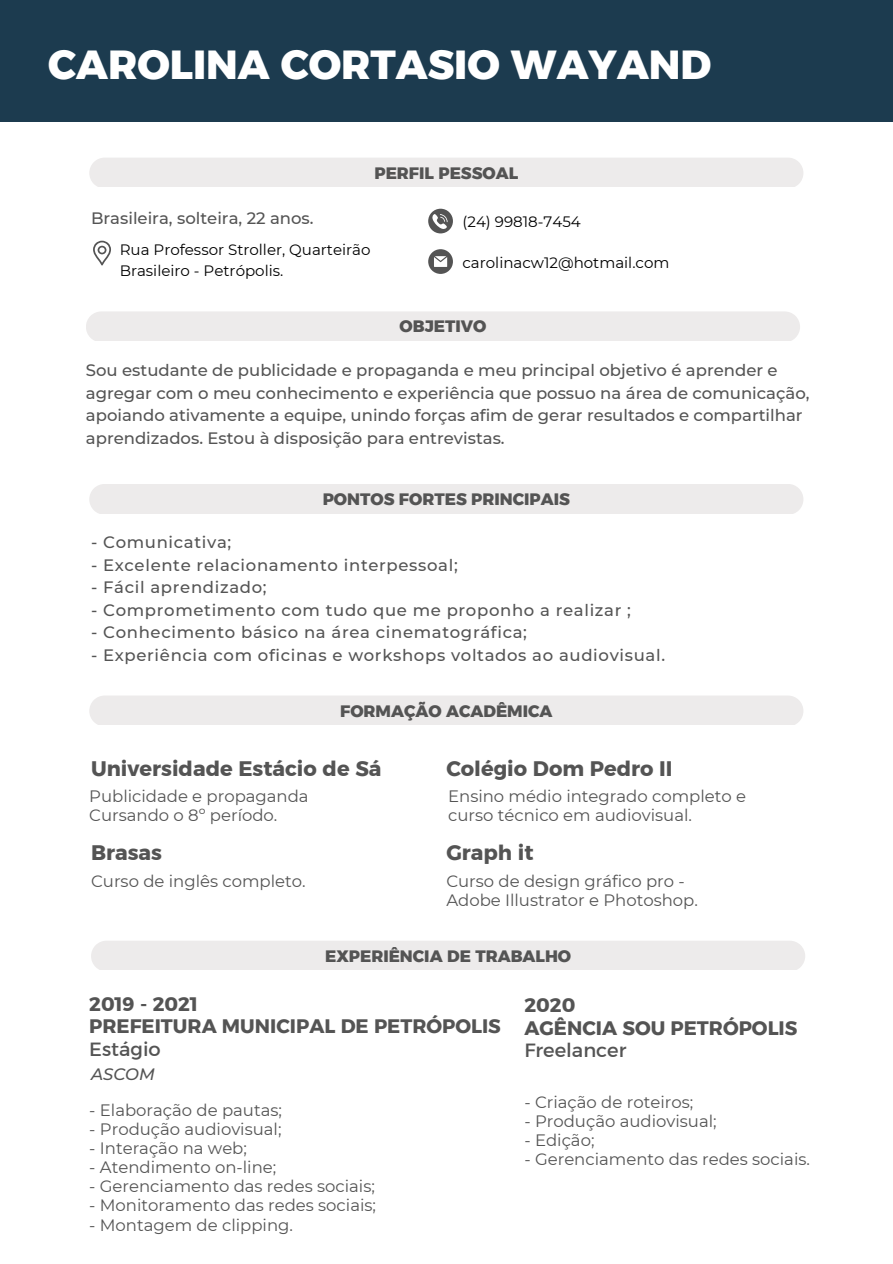
<style>
.page{position:relative;width:893px;height:1264px;background:#fff}
.page>*{position:absolute;margin:0;border:0;box-sizing:border-box;transform-origin:0 0}
.t1{font:700 40.5px "Kief Montaser Extra";color:#fff}
.t2{font:21px "Kief Montaser Bold";color:#545454}
.t3{font:19.5px/22.5px "Kief Montaser Bold";color:#545454}
.t4{font:19.5px "Kief Montaser Regular";color:#545454}
.t5{font:16.5px/19px "Montserrat";color:#545454}
.t6{font:500 16.5px/22.5px "Montserrat";color:#545454}
.t7{font:500 16.5px "Montserrat";letter-spacing:.04em;color:#545454}
.t8{font:700 16.5px "Kief Montaser Extra";color:#545454}
.t9{font:italic 500 16.5px "Montserrat";color:#545454}
.t10{font:15px/20.2px "Montserrat";color:#000}
</style>
<div class="page">
<div style="left:0;top:0;width:892px;height:122px;background:#1c3b4f"></div>
<svg style="left:428px;top:209px;width:25px;height:24px"></svg>
<svg style="left:428px;top:249px;width:25px;height:25px"></svg>
<div style="left:89px;top:158px;width:714px;height:29px;background:#edebeb"></div>
<svg style="left:93px;top:241px;width:18px;height:24px"></svg>
<div style="left:89px;top:696px;width:714px;height:28px;background:#edebeb"></div>
<div style="left:86px;top:311px;width:714px;height:30px;background:#edebeb"></div>
<div style="left:89px;top:484px;width:714px;height:29px;background:#edebeb"></div>
<div style="left:91px;top:941px;width:714px;height:28px;background:#edebeb"></div>
<h1 class="t1" style="left:48px;top:39px;width:664px">CAROLINA CORTASIO WAYAND</h1>
<p class="t8" style="left:374px;top:163px;width:145px">PERFIL PESSOAL</p>
<p class="t6" style="left:91px;top:207px;width:224px">Brasileira, solteira, 22 anos.</p>
<p class="t10" style="left:462px;top:211px;width:120px">(24) 99818-7454</p>
<p class="t10" style="left:462px;top:252px;width:208px">carolinacw12@hotmail.com</p>
<p class="t10" style="left:120px;top:240px;width:252px">Rua Professor Stroller, Quarteirão<br>Brasileiro - Petrópolis.</p>
<p class="t8" style="left:399px;top:316px;width:88px">OBJETIVO</p>
<p class="t6" style="left:86px;top:359px;width:725px">Sou estudante de publicidade e propaganda e meu principal objetivo é aprender e agregar com o meu conhecimento e experiência que possuo na área de comunicação, apoiando ativamente a equipe, unindo forças afim de gerar resultados e compartilhar aprendizados. Estou à disposição para entrevistas.</p>
<p class="t8" style="left:322px;top:489px;width:249px">PONTOS FORTES PRINCIPAIS</p>
<p class="t7" style="left:91px;top:532px;width:142px">- Comunicativa;</p>
<p class="t7" style="left:91px;top:554px;width:368px">- Excelente relacionamento interpessoal;</p>
<p class="t7" style="left:91px;top:577px;width:177px">- Fácil aprendizado;</p>
<p class="t7" style="left:91px;top:599px;width:541px">- Comprometimento com tudo que me proponho a realizar ;</p>
<p class="t7" style="left:91px;top:622px;width:437px">- Conhecimento básico na área cinematográfica;</p>
<p class="t7" style="left:91px;top:644px;width:575px">- Experiência com oficinas e workshops voltados ao audiovisual.</p>
<p class="t8" style="left:340px;top:700px;width:214px">FORMAÇÃO ACADÊMICA</p>
<p class="t2" style="left:91px;top:755px;width:292px">Universidade Estácio de Sá</p>
<p class="t2" style="left:446px;top:755px;width:228px">Colégio Dom Pedro II</p>
<p class="t5" style="left:89px;top:786px;width:221px">Publicidade e propaganda<br>Cursando o 8º período.</p>
<p class="t5" style="left:448px;top:786px;width:299px">Ensino médio integrado completo e curso técnico em audiovisual.</p>
<p class="t2" style="left:91px;top:840px;width:72px">Brasas</p>
<p class="t5" style="left:91px;top:871px;width:216px">Curso de inglês completo.</p>
<p class="t2" style="left:446px;top:840px;width:89px">Graph it</p>
<p class="t5" style="left:446px;top:871px;width:253px">Curso de design gráfico pro -<br>Adobe Illustrator e Photoshop.</p>
<p class="t8" style="left:325px;top:946px;width:247px">EXPERIÊNCIA DE TRABALHO</p>
<p class="t3" style="left:89px;top:992px;width:413px">2019 - 2021<br>PREFEITURA MUNICIPAL DE PETRÓPOLIS</p>
<p class="t4" style="left:89px;top:1037px;width:73px">Estágio</p>
<p class="t3" style="left:524px;top:993px;width:274px">2020<br>AGÊNCIA SOU PETRÓPOLIS</p>
<p class="t4" style="left:524px;top:1038px;width:103px">Freelancer</p>
<p class="t5" style="left:524px;top:1092px;width:170px">- Criação de roteiros;</p>
<p class="t5" style="left:524px;top:1111px;width:194px">- Produção audiovisual;</p>
<p class="t5" style="left:524px;top:1130px;width:72px">- Edição;</p>
<p class="t5" style="left:524px;top:1149px;width:287px">- Gerenciamento das redes sociais.</p>
<p class="t9" style="left:91px;top:1064px;width:65px">ASCOM</p>
<p class="t5" style="left:89px;top:1100px;width:194px">- Elaboração de pautas;</p>
<p class="t5" style="left:89px;top:1119px;width:194px">- Produção audiovisual;</p>
<p class="t5" style="left:89px;top:1138px;width:159px">- Interação na web;</p>
<p class="t5" style="left:89px;top:1157px;width:188px">- Atendimento on-line;</p>
<p class="t5" style="left:89px;top:1176px;width:287px">- Gerenciamento das redes sociais;</p>
<p class="t5" style="left:89px;top:1195px;width:288px">- Monitoramento das redes sociais;</p>
<p class="t5" style="left:89px;top:1214px;width:205px">- Montagem de clipping.</p>
</div>
